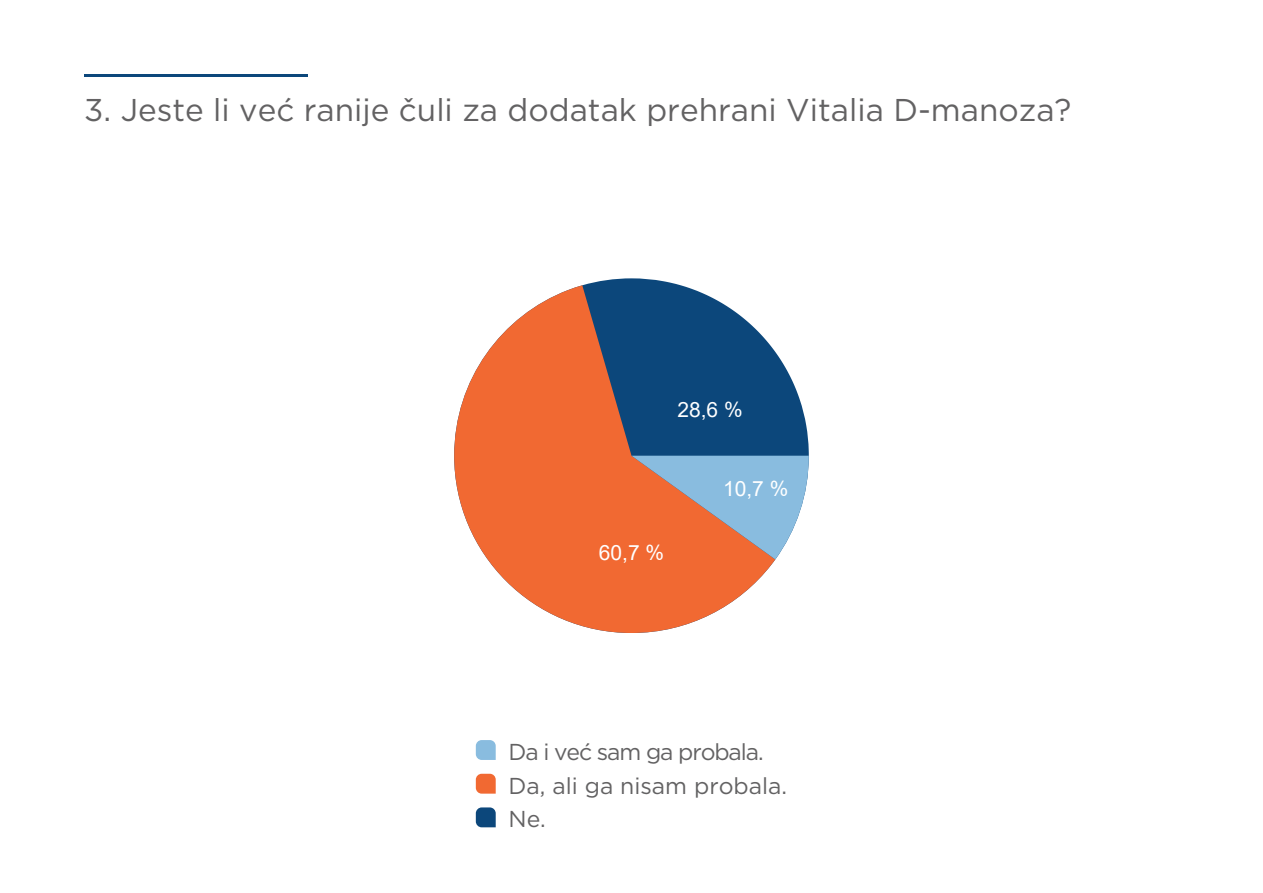
<style>
.page{position:relative;width:1263px;height:893px;background:#fff}
.page>*{position:absolute;margin:0;border:0;box-sizing:border-box;transform-origin:0 0}
.t1{font:31.5px "Gotham";color:#636263}
.t2{font:22.95px/33.8px "Gotham";color:#636263}
.t3{font:21px "Arial";color:#fff}
</style>
<div class="page">
<hr style="left:84px;top:74px;width:224px;height:3px;background:#0c477b">
<svg style="left:476px;top:740px;width:20px;height:20px"></svg>
<svg style="left:476px;top:774px;width:20px;height:20px"></svg>
<svg style="left:476px;top:807px;width:20px;height:20px"></svg>
<svg style="left:583px;top:278px;width:226px;height:282px"></svg>
<svg style="left:454px;top:285px;width:321px;height:348px;fill:#f16932"></svg>
<svg style="left:631px;top:456px;width:178px;height:103px;background:#b99d9a"></svg>
<p class="t1" style="left:84px;top:90px;width:989px">3. Jeste li već ranije čuli za dodatak prehrani Vitalia D-manoza?</p>
<p class="t3" style="left:677px;top:396px;width:67px">28,6 %</p>
<p class="t3" style="left:599px;top:538px;width:67px">60,7 %</p>
<p class="t3" style="left:723px;top:475px;width:67px">10,7 %</p>
<p class="t2" style="left:508px;top:734px;width:280px">Da i već sam ga probala.<br>Da, ali ga nisam probala.<br>Ne.</p>
</div>
